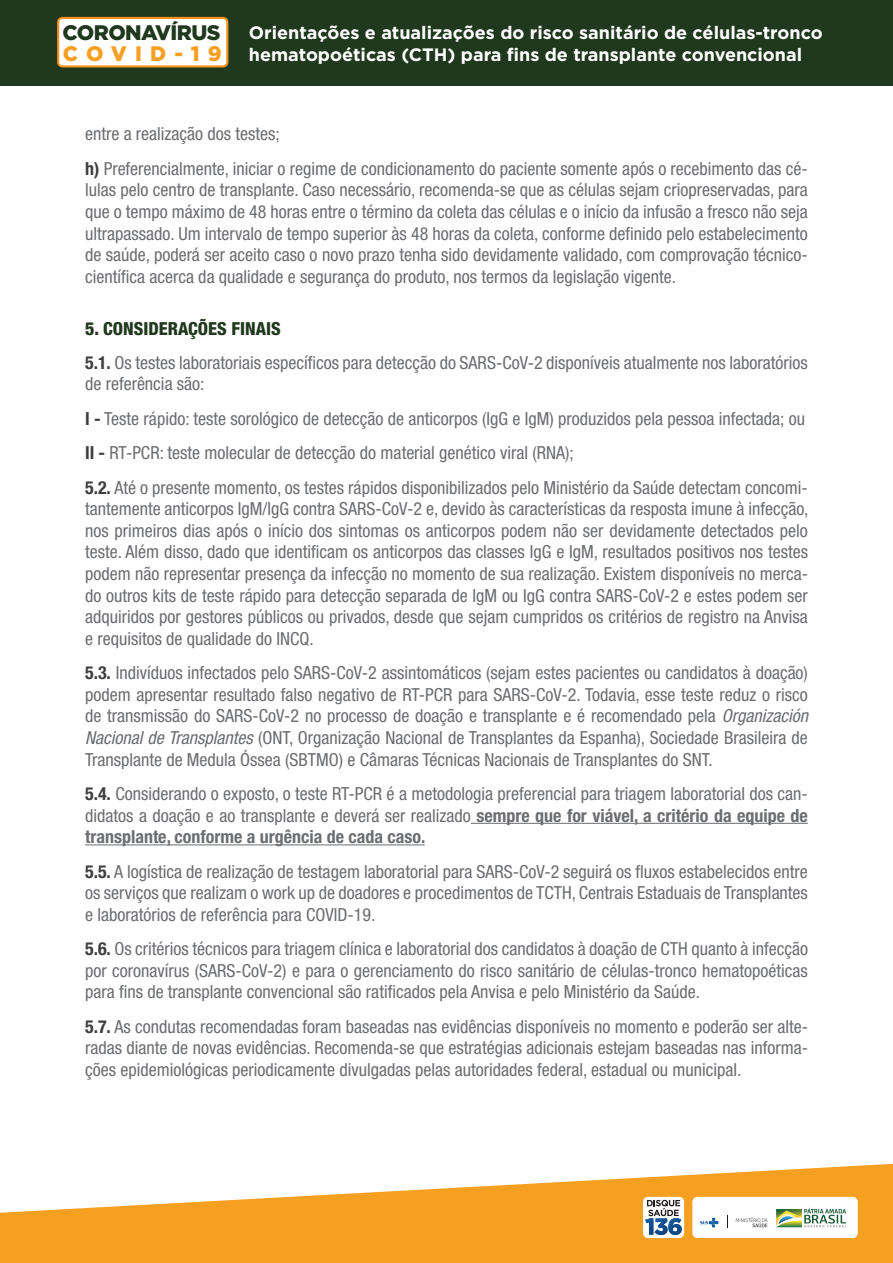
<style>
.page{position:relative;width:893px;height:1263px;background:#fff}
.page>*{position:absolute;margin:0;border:0;box-sizing:border-box;transform-origin:0 0}
.t1{font:900 21px "Gotham";letter-spacing:-.025em;color:#20381d}
.t2{font:900 21px "Gotham";letter-spacing:.395em;color:#f69f23}
.t3{font:condensed 18px/21.6px "Helvetica Neue LT Std";color:#6c6d70;text-align:justify}
.t4{font:700 18px/21.6px "Gotham";color:#fff}
.s1{font-weight:700;color:#3e3e3f}
.s2{font-weight:800;color:#21381e}
.s3{font-style:italic}
.s4{font-weight:700}
</style>
<div class="page">
<svg style="left:0;top:1164px;width:893px;height:99px;fill:#f6a022"></svg>
<div style="left:643px;top:1197px;width:41px;height:41px;background:#fff;border-radius:5px"></div>
<div style="left:692px;top:1197px;width:166px;height:41px;background:#fff;border-radius:5px"></div>
<svg style="left:700px;top:1218px;width:18px;height:9px"></svg>
<svg style="left:736px;top:1217px;width:31px;height:10px"></svg>
<svg style="left:776px;top:1207px;width:70px;height:20px"></svg>
<svg style="left:727px;top:1215px;width:1px;height:12px"></svg>
<svg style="left:645px;top:1200px;width:37px;height:35px"></svg>
<div style="left:0;top:0;width:893px;height:85px;background:#20381d"></div>
<div style="left:58px;top:18px;width:169px;height:48px;background:#fff;border-radius:4px"></div>
<div style="left:57px;top:17px;width:171px;height:50px;border:2px solid #f7931d;border-radius:4px"></div>
<hr style="left:471px;top:823px;width:337px;height:1px;background:#6c6d70">
<hr style="left:85px;top:844px;width:340px;height:1px;background:#6c6d70">
<p class="t1" style="left:63px;top:18px;width:159px">CORONAVÍRUS</p>
<p class="t2" style="left:63px;top:39px;width:160px">COVID-19</p>
<p class="t4" style="left:249px;top:22px;width:575px">Orientações e atualizações do risco sanitário de células-tronco hematopoéticas (CTH) para fins de transplante convencional</p>
<p class="t3" style="left:85px;top:117px;width:724px;line-height:34.3px">entre a realização dos testes;<br><span class="s1">h)</span> Preferencialmente, iniciar o regime de condicionamento do paciente somente após o recebimento das cé-</p>
<p class="t3" style="left:85px;top:179px;width:724px">lulas pelo centro de transplante. Caso necessário, recomenda-se que as células sejam criopreservadas, para que o tempo máximo de 48 horas entre o término da coleta das células e o início da infusão a fresco não seja ultrapassado. Um intervalo de tempo superior às 48 horas da coleta, conforme definido pelo estabelecimento de saúde, poderá ser aceito caso o novo prazo tenha sido devidamente validado, com comprovação técnico&shy;científica acerca da qualidade e segurança do produto, nos termos da legislação vigente.</p>
<p class="t3" style="left:85px;top:311px;width:724px;line-height:34.3px"><span class="s2">5. CONSIDERAÇÕES FINAIS<br></span><span class="s1">5.1.</span> Os testes laboratoriais específicos para detecção do SARS-CoV-2 disponíveis atualmente nos laboratórios</p>
<p class="t3" style="left:85px;top:367px;width:724px;line-height:34.3px;text-align:left">de referência são:<br><span class="s1">I -</span> Teste rápido: teste sorológico de detecção de anticorpos (IgG e IgM) produzidos pela pessoa infectada; ou <span class="s1">II -</span> RT-PCR: teste molecular de detecção do material genético viral (RNA);<br><span class="s1">5.2.</span> Até o presente momento, os testes rápidos disponibilizados pelo Ministério da Saúde detectam concomi-</p>
<p class="t3" style="left:85px;top:498px;width:725px">tantemente anticorpos IgM/IgG contra SARS-CoV-2 e, devido às características da resposta imune à infecção, nos primeiros dias após o início dos sintomas os anticorpos podem não ser devidamente detectados pelo teste. Além disso, dado que identificam os anticorpos das classes IgG e IgM, resultados positivos nos testes podem não representar presença da infecção no momento de sua realização. Existem disponíveis no merca&shy;do outros kits de teste rápido para detecção separada de IgM ou IgG contra SARS-CoV-2 e estes podem ser adquiridos por gestores públicos ou privados, desde que sejam cumpridos os critérios de registro na Anvisa e requisitos de qualidade do INCQ.</p>
<p class="t3" style="left:85px;top:662px;width:724px"><span class="s1">5.3.</span> Indivíduos infectados pelo SARS-CoV-2 assintomáticos (sejam estes pacientes ou candidatos à doação) podem apresentar resultado falso negativo de RT-PCR para SARS-CoV-2. Todavia, esse teste reduz o risco de transmissão do SARS-CoV-2 no processo de doação e transplante e é recomendado pela <span class="s3">Organización Nacional de Transplantes</span> (ONT, Organização Nacional de Transplantes da Espanha), Sociedade Brasileira de Transplante de Medula Óssea (SBTMO) e Câmaras Técnicas Nacionais de Transplantes do SNT.</p>
<p class="t3" style="left:85px;top:783px;width:724px"><span class="s1">5.4.</span> Considerando o exposto, o teste RT-PCR é a metodologia preferencial para triagem laboratorial dos can&shy;didatos a doação e ao transplante e deverá ser realizado <span class="s4">sempre que for viável, a critério da equipe de transplante, conforme a urgência de cada caso.</span></p>
<p class="t3" style="left:85px;top:860px;width:724px"><span class="s1">5.5.</span> A logística de realização de testagem laboratorial para SARS-CoV-2 seguirá os fluxos estabelecidos entre os serviços que realizam o work up de doadores e procedimentos de TCTH, Centrais Estaduais de Transplantes e laboratórios de referência para COVID-19.</p>
<p class="t3" style="left:85px;top:938px;width:724px"><span class="s1">5.6.</span> Os critérios técnicos para triagem clínica e laboratorial dos candidatos à doação de CTH quanto à infecção por coronavírus (SARS-CoV-2) e para o gerenciamento do risco sanitário de células-tronco hematopoéticas para fins de transplante convencional são ratificados pela Anvisa e pelo Ministério da Saúde.</p>
<p class="t3" style="left:85px;top:1015px;width:724px"><span class="s1">5.7.</span> As condutas recomendadas foram baseadas nas evidências disponíveis no momento e poderão ser alte&shy;radas diante de novas evidências. Recomenda-se que estratégias adicionais estejam baseadas nas informa&shy;ções epidemiológicas periodicamente divulgadas pelas autoridades federal, estadual ou municipal.</p>
</div>
